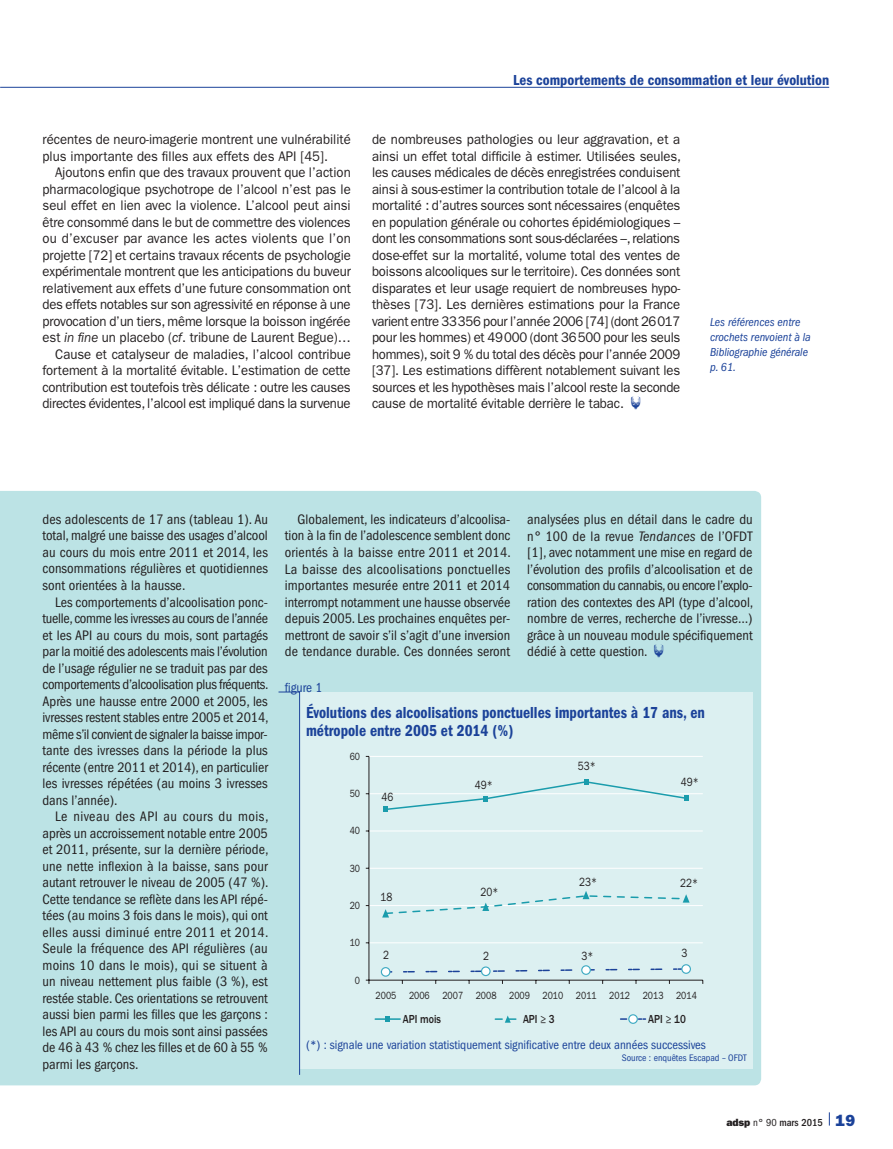
<style>
.page{position:relative;width:893px;height:1149px;background:#fff}
.page>*{position:absolute;margin:0;border:0;box-sizing:border-box;transform-origin:0 0}
.t1{font:16.5px/18px "ITC Franklin Gothic Std Dm Cd";color:#1b4299;scale:.94 1}
.t2{font:15px "ITC Franklin Gothic Std Dm Cd";color:#1b4299}
.t3{font:condensed 14.25px/16.5px "ITC Franklin Gothic Std";color:#231f20;text-align:justify}
.t4{font:13.95px/16.5px "ITC Franklin Gothic Std";letter-spacing:-.005em;color:#231f20;scale:.94 1}
.t5{font:condensed 13.5px "ITC Franklin Gothic Std";color:#1b4299}
.t6{font:condensed 12.75px "ITC Franklin Gothic Std";color:#1b4299}
.t7{font:italic condensed 12px/15px "ITC Franklin Gothic Std";color:#1b4299}
.t8{font:12px "ITC Franklin Gothic Std";color:#231f20;scale:.82 1}
.t9{font:500 12px "ITC Franklin Gothic Std";color:#231f20;scale:.82 1}
.t10{font:10.5px "ITC Franklin Gothic Std";color:#231f20;scale:.82 1}
.t11{font:500 condensed 10.5px "ITC Franklin Gothic Std";color:#231f20}
.t12{font:condensed 9.75px "ITC Franklin Gothic Std";color:#1b4299}
.s1{font-style:italic}
.s2{font-family:"Ph Fpictos";font-weight:600;font-size:15px;color:#1b4299}
.s3{font-family:"Ph Fpictos";font-weight:600;font-stretch:normal;font-size:15px;color:#1b4299}
.s4{font-family:"ITC Franklin Gothic Std Hvy";font-weight:400;font-stretch:normal}
.s5{font-weight:400}
.s6{font-family:"ITC Franklin Gothic Std Hvy";font-weight:400;font-stretch:normal;font-size:16.2px;color:#1b4299}
</style>
<div class="page">
<hr style="left:0;top:87px;width:829px;height:1px;background:#1b4299">
<svg style="left:829px;top:1112px;width:1px;height:13px"></svg>
<div style="left:0;top:491px;width:761px;height:593px;background:#bce3e5"></div>
<div style="left:300px;top:691px;width:453px;height:377px;background:#dcf0f1"></div>
<div style="left:278px;top:691px;width:22px;height:383px;background:#bce3e5"></div>
<hr style="left:369px;top:942px;width:334px;height:1px;background:#fff">
<hr style="left:369px;top:904px;width:334px;height:1px;background:#fff">
<hr style="left:369px;top:867px;width:334px;height:1px;background:#fff">
<hr style="left:369px;top:830px;width:334px;height:1px;background:#fff">
<hr style="left:369px;top:793px;width:334px;height:1px;background:#fff">
<hr style="left:369px;top:755px;width:334px;height:1px;background:#fff">
<hr style="left:369px;top:756px;width:1px;height:223px;background:#231f20">
<hr style="left:369px;top:979px;width:334px;height:1px;background:#231f20">
<svg style="left:366px;top:979px;width:4px;height:4px"></svg>
<svg style="left:383px;top:779px;width:305px;height:33px"></svg>
<svg style="left:382px;top:891px;width:308px;height:26px"></svg>
<svg style="left:389px;top:968px;width:295px;height:5px"></svg>
<hr style="left:375px;top:1017px;width:25px;height:2px;background:#1a9cac">
<svg style="left:385px;top:1016px;width:5px;height:5px"></svg>
<svg style="left:495px;top:1015px;width:22px;height:7px"></svg>
<svg style="left:621px;top:1018px;width:24px;height:1px"></svg>
<svg style="left:629px;top:1014px;width:8px;height:8px"></svg>
<div style="left:628px;top:1013px;width:10px;height:10px;border:1px solid #3fabc3;border-radius:50%"></div>
<svg style="left:381px;top:967px;width:9px;height:8px"></svg>
<div style="left:381px;top:966px;width:9px;height:10px;border:1px solid #3fabc3;border-radius:50%"></div>
<div style="left:481px;top:966px;width:9px;height:9px;background:#fff;border-radius:50%"></div>
<div style="left:481px;top:966px;width:10px;height:9px;border:1px solid #3fabc3;border-radius:50%"></div>
<svg style="left:582px;top:965px;width:8px;height:8px"></svg>
<div style="left:581px;top:964px;width:10px;height:10px;border:1px solid #3fabc3;border-radius:50%"></div>
<svg style="left:682px;top:964px;width:8px;height:8px"></svg>
<div style="left:681px;top:963px;width:10px;height:10px;border:1px solid #3fabc3;border-radius:50%"></div>
<p class="t4" style="left:43px;top:131px;width:329px">récentes de neuro-imagerie montrent une vulnérabilité plus importante des filles aux effets des API [45].</p>
<p class="t4" style="left:43px;top:164px;width:330px;text-align:right">Ajoutons enfin que des travaux prouvent que l’action pharmacologique psychotrope de l’alcool n’est pas le seul effet en lien avec la violence. L’alcool peut ainsi être consommé dans le but de commettre des violences ou d’excuser par avance les actes violents que l’on projette [72] et certains travaux récents de psychologie expérimentale montrent que les anticipations du buveur relativement aux effets d’une future consommation ont des effets notables sur son agressivité en réponse à une provocation d’un tiers, même lorsque la boisson ingérée est <span class="s1">in fine</span> un placebo (<span class="s1">cf</span>. tribune de Laurent Begue)… Cause et catalyseur de maladies, l’alcool contribue fortement à la mortalité évitable. L’estimation de cette contribution est toutefois très délicate : outre les causes directes évidentes, l’alcool est impliqué dans la survenue</p>
<p class="t2" style="left:513px;top:71px;width:318px">Les comportements de consommation et leur évolution</p>
<p class="t4" style="left:372px;top:131px;width:330px;text-align:justify">de nombreuses pathologies ou leur aggravation, et a ainsi un effet total difficile à estimer. Utilisées seules, les causes médicales de décès enregistrées conduisent ainsi à sous-estimer la contribution totale de l’alcool à la mortalité : d’autres sources sont nécessaires (enquêtes en population générale ou cohortes épidémiologiques – dont les consommations sont sous-déclarées –, relations dose-effet sur la mortalité, volume total des ventes de boissons alcooliques sur le territoire). Ces données sont disparates et leur usage requiert de nombreuses hypo&shy;thèses [73]. Les dernières estimations pour la France varient entre 33356 pour l’année 2006 [74] (dont 26017 pour les hommes) et 49000 (dont 36500 pour les seuls hommes), soit 9 % du total des décès pour l’année 2009 [37]. Les estimations diffèrent notablement suivant les sources et les hypothèses mais l’alcool reste la seconde cause de mortalité évitable derrière le tabac. <span class="s2">z</span></p>
<p class="t7" style="left:710px;top:314px;width:102px">Les références entre crochets renvoient à la<br>Bibliographie générale p. 61.</p>
<p class="t3" style="left:43px;top:511px;width:227px">des adolescents de 17 ans (tableau 1). Au total, malgré une baisse des usages d’alcool au cours du mois entre 2011 et 2014, les consommations régulières et quotidiennes sont orientées à la hausse.</p>
<p class="t3" style="left:43px;top:593px;width:228px;text-indent:13px">Les comportements d’alcoolisation ponc&shy;tuelle, comme les ivresses au cours de l’année et les API au cours du mois, sont partagés par la moitié des adolescents mais l’évolution de l’usage régulier ne se traduit pas par des comportements d’alcoolisation plus fréquents.<br>Après une hausse entre 2000 et 2005, les ivresses restent stables entre 2005 et 2014, même s’il convient de signaler la baisse impor&shy;tante des ivresses dans la période la plus récente (entre 2011 et 2014), en particulier les ivresses répétées (au moins 3 ivresses dans l’année).</p>
<p class="t3" style="left:43px;top:808px;width:228px;text-indent:13px">Le niveau des API au cours du mois, après un accroissement notable entre 2005 et 2011, présente, sur la dernière période, une nette inflexion à la baisse, sans pour autant retrouver le niveau de 2005 (47 %).<br>Cette tendance se reflète dans les API répé&shy;tées (au moins 3 fois dans le mois), qui ont elles aussi diminué entre 2011 et 2014.<br>Seule la fréquence des API régulières (au moins 10 dans le mois), qui se situent à un niveau nettement plus faible (3 %), est restée stable. Ces orientations se retrouvent aussi bien parmi les filles que les garçons : les API au cours du mois sont ainsi passées de 46 à 43 % chez les filles et de 60 à 55 % parmi les garçons.</p>
<p class="t3" style="left:285px;top:511px;width:228px;text-indent:13px">Globalement, les indicateurs d’alcoolisa&shy;tion à la fin de l’adolescence semblent donc orientés à la baisse entre 2011 et 2014.<br>La baisse des alcoolisations ponctuelles importantes mesurée entre 2011 et 2014 interrompt notamment une hausse observée depuis 2005. Les prochaines enquêtes per&shy;mettront de savoir s’il s’agit d’une inversion de tendance durable. Ces données seront</p>
<p class="t3" style="left:527px;top:511px;width:228px">analysées plus en détail dans le cadre du n° 100 de la revue <span class="s1">Tendances</span> de l’OFDT [1], avec notamment une mise en regard de l’évolution des profils d’alcoolisation et de consommation du cannabis, ou encore l’explo&shy;ration des contextes des API (type d’alcool, nombre de verres, recherche de l’ivresse…) grâce à un nouveau module spécifiquement dédié à cette question. <span class="s3">z</span></p>
<p class="t5" style="left:285px;top:679px;width:39px">figure 1</p>
<p class="t1" style="left:306px;top:703px;width:426px">Évolutions des alcoolisations ponctuelles importantes à 17 ans, en métropole entre 2005 et 2014 (%)</p>
<p class="t10" style="left:350px;top:750px;width:14px">60</p>
<p class="t10" style="left:350px;top:787px;width:14px">50</p>
<p class="t10" style="left:350px;top:824px;width:14px">40</p>
<p class="t10" style="left:350px;top:861px;width:14px">30</p>
<p class="t10" style="left:350px;top:899px;width:14px">20</p>
<p class="t10" style="left:350px;top:936px;width:14px">10</p>
<p class="t10" style="left:355px;top:973px;width:8px">0</p>
<p class="t8" style="left:381px;top:789px;width:16px">46</p>
<p class="t8" style="left:380px;top:889px;width:16px">18</p>
<p class="t8" style="left:475px;top:777px;width:23px">49*</p>
<p class="t8" style="left:480px;top:884px;width:23px">20*</p>
<p class="t8" style="left:578px;top:759px;width:23px">53*</p>
<p class="t8" style="left:681px;top:775px;width:23px">49*</p>
<p class="t8" style="left:579px;top:874px;width:23px">23*</p>
<p class="t8" style="left:680px;top:875px;width:23px">22*</p>
<p class="t8" style="left:383px;top:948px;width:9px">2</p>
<p class="t8" style="left:483px;top:948px;width:9px">2</p>
<p class="t8" style="left:581px;top:948px;width:16px">3*</p>
<p class="t8" style="left:681px;top:946px;width:9px">3</p>
<p class="t10" style="left:376px;top:989px;width:393px">2005 2006 2007 2008 2009 2010 2011 2012 2013 2014</p>
<p class="t9" style="left:403px;top:1011px;width:48px">API mois</p>
<p class="t9" style="left:523px;top:1011px;width:40px">API ≥ 3</p>
<p class="t9" style="left:648px;top:1011px;width:47px">API ≥ 10</p>
<p class="t6" style="left:306px;top:1037px;width:401px">(*) : signale une variation statistiquement significative entre deux années successives</p>
<p class="t12" style="left:622px;top:1051px;width:126px">Source : enquêtes Escapad – OFDT</p>
<p class="t11" style="left:727px;top:1115px;width:130px"><span class="s4">adsp</span> <span class="s5">n° 90</span> mars 2015 <span class="s6">19</span></p>
</div>
